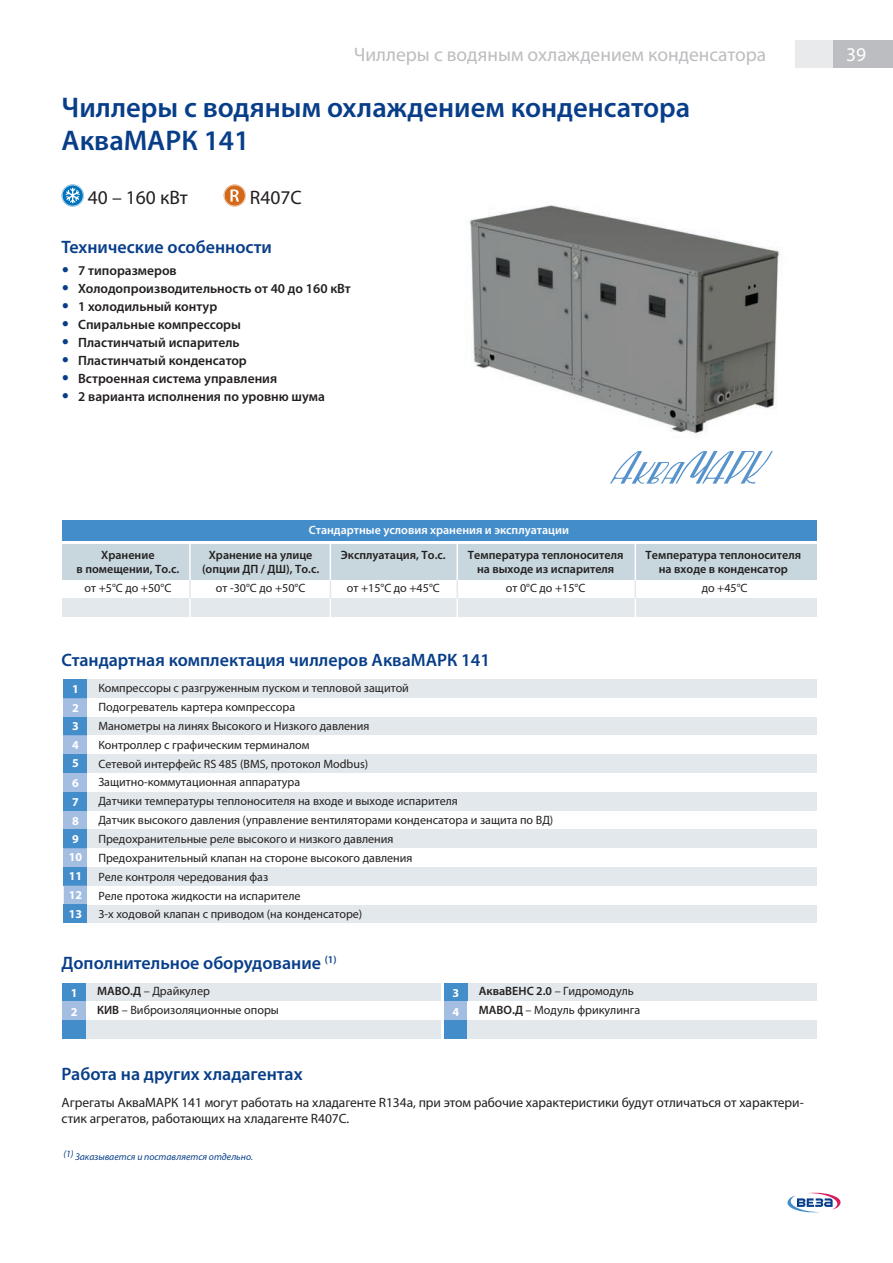
<style>
.page{position:relative;width:893px;height:1263px;background:#fff}
.page>*{position:absolute;margin:0;border:0;box-sizing:border-box;transform-origin:0 0}
.t1{font:600 28.5px/33px "Myriad Pro";color:#083e89}
.t2{font:19.5px "Myriad Pro";color:#bcbdc0}
.t3{font:19.5px "Myriad Pro";color:#231f20}
.t4{font:19.5px "Myriad Pro";color:#fff}
.t5{font:600 18.15px "Myriad Pro";color:#083e89}
.t6{font:600 18px "Myriad Pro";color:#083e89}
.t7{font:600 13.5px/18px "Myriad Pro";color:#231f20}
.t8{font:13.5px/16.5px "Myriad Pro";letter-spacing:-.005em;color:#231f20}
.t9{font:12.15px/18.9px "Myriad Pro";color:#231f20}
.t10{font:700 12.15px/18.9px "Myriad Pro";color:#fff}
.t11{font:12px/18.8px "Myriad Pro";color:#231f20}
.t12{font:600 12px/13.5px "Myriad Pro";color:#231f20;text-align:center}
.t13{font:600 12px "Myriad Pro";color:#fff}
.t14{font:700 12px/18.5px "Myriad Pro";color:#fff}
.t15{font:italic 9.75px "Myriad Pro";color:#083e89}
.s1{font-weight:600}
</style>
<div class="page">
<div style="left:795px;top:40px;width:98px;height:28px;background:#e9eaeb"></div>
<div style="left:833px;top:40px;width:60px;height:28px;background:#bcbdc0"></div>
<svg style="left:787px;top:1192px;width:54px;height:21px"></svg>
<img style="left:470px;top:205px;width:310px;height:230px">
<div style="left:86px;top:982px;width:354px;height:19px;background:#e2e8eb"></div>
<div style="left:62px;top:982px;width:24px;height:19px;background:#448dcb"></div>
<div style="left:62px;top:1001px;width:24px;height:19px;background:#a4bee2"></div>
<div style="left:62px;top:1020px;width:24px;height:19px;background:#448dcb"></div>
<div style="left:86px;top:1020px;width:354px;height:19px;background:#e2e8eb"></div>
<div style="left:468px;top:982px;width:349px;height:19px;background:#e2e8eb"></div>
<div style="left:444px;top:982px;width:24px;height:19px;background:#448dcb"></div>
<div style="left:444px;top:1001px;width:24px;height:19px;background:#a4bee2"></div>
<div style="left:444px;top:1020px;width:24px;height:19px;background:#448dcb"></div>
<div style="left:468px;top:1020px;width:349px;height:19px;background:#e2e8eb"></div>
<svg style="left:62px;top:184px;width:22px;height:23px"></svg>
<svg style="left:224px;top:184px;width:22px;height:23px"></svg>
<div style="left:87px;top:679px;width:729px;height:19px;background:#e2e8eb"></div>
<div style="left:64px;top:679px;width:23px;height:19px;background:#448dcb"></div>
<div style="left:64px;top:698px;width:23px;height:19px;background:#a4bee2"></div>
<div style="left:64px;top:717px;width:23px;height:19px;background:#448dcb"></div>
<div style="left:87px;top:717px;width:729px;height:19px;background:#e2e8eb"></div>
<div style="left:64px;top:736px;width:23px;height:18px;background:#a4bee2"></div>
<div style="left:64px;top:754px;width:23px;height:19px;background:#448dcb"></div>
<div style="left:87px;top:754px;width:729px;height:19px;background:#e2e8eb"></div>
<div style="left:64px;top:773px;width:23px;height:19px;background:#a4bee2"></div>
<div style="left:64px;top:792px;width:23px;height:19px;background:#448dcb"></div>
<div style="left:87px;top:792px;width:729px;height:19px;background:#e2e8eb"></div>
<div style="left:64px;top:811px;width:23px;height:18px;background:#a4bee2"></div>
<div style="left:64px;top:829px;width:23px;height:19px;background:#448dcb"></div>
<div style="left:87px;top:829px;width:729px;height:19px;background:#e2e8eb"></div>
<div style="left:64px;top:848px;width:23px;height:19px;background:#a4bee2"></div>
<div style="left:64px;top:867px;width:23px;height:19px;background:#448dcb"></div>
<div style="left:87px;top:867px;width:729px;height:19px;background:#e2e8eb"></div>
<div style="left:64px;top:904px;width:23px;height:19px;background:#448dcb"></div>
<div style="left:87px;top:904px;width:729px;height:19px;background:#e2e8eb"></div>
<svg style="left:64px;top:886px;width:23px;height:18px"></svg>
<svg style="left:610px;top:451px;width:163px;height:33px"></svg>
<div style="left:62px;top:545px;width:754px;height:35px;background:#c7d7dd"></div>
<div style="left:62px;top:599px;width:754px;height:18px;background:#e2e8eb"></div>
<hr style="left:456px;top:524px;width:2px;height:93px;background:#fff">
<svg style="left:456px;top:580px;width:2px;height:18px"></svg>
<hr style="left:330px;top:524px;width:1px;height:93px;background:#fff">
<svg style="left:330px;top:580px;width:1px;height:18px"></svg>
<hr style="left:189px;top:524px;width:2px;height:93px;background:#fff">
<svg style="left:189px;top:580px;width:2px;height:18px"></svg>
<hr style="left:635px;top:524px;width:1px;height:93px;background:#fff">
<svg style="left:635px;top:580px;width:1px;height:18px"></svg>
<div style="left:62px;top:520px;width:754px;height:20px;background:#448dcb"></div>
<h2 class="t2" style="left:354px;top:42px;width:414px">Чиллеры с водяным охлаждением конденсатора</h2>
<h2 class="t4" style="left:846px;top:42px;width:22px">39</h2>
<h1 class="t1" style="left:62px;top:90px;width:630px">Чиллеры с водяным охлаждением конденсатора<br>АкваМАРК 141</h1>
<h2 class="t3" style="left:88px;top:185px;width:101px">40 – 160 кВт</h2>
<h2 class="t3" style="left:250px;top:185px;width:53px">R407С</h2>
<h3 class="t6" style="left:62px;top:235px;width:212px">Технические особенности</h3>
<p class="t7" style="left:62px;top:261px;width:291px"><sup>.</sup> 7 типоразмеров<br><sup>.</sup> Холодопроизводительность от 40 до 160 кВт <sup>.</sup> 1 холодильный контур<br><sup>.</sup> Спиральные компрессоры<br><sup>.</sup> Пластинчатый испаритель<br><sup>.</sup> Пластинчатый конденсатор<br><sup>.</sup> Встроенная система управления<br><sup>.</sup> 2 варианта исполнения по уровню шума</p>
<p class="t12" style="left:77px;top:548px;width:104px">Хранение<br>в помещении, То.с.</p>
<p class="t11" style="left:85px;top:578px;width:88px">от +5°С до +50°С</p>
<p class="t13" style="left:309px;top:523px;width:262px">Стандартные условия хранения и эксплуатации</p>
<p class="t12" style="left:341px;top:548px;width:106px">Эксплуатация, То.с.</p>
<p class="t11" style="left:347px;top:578px;width:94px">от +15°С до +45°С</p>
<p class="t12" style="left:202px;top:548px;width:119px">Хранение на улице (опции ДП / ДШ), То.с.</p>
<p class="t11" style="left:216px;top:578px;width:91px">от -30°С до +50°С</p>
<p class="t11" style="left:702px;top:578px;width:47px">до +45°С</p>
<p class="t12" style="left:468px;top:548px;width:157px">Температура теплоносителя на выходе из испарителя</p>
<p class="t12" style="left:646px;top:548px;width:157px">Температура теплоносителя на входе в конденсатор</p>
<p class="t11" style="left:506px;top:578px;width:81px">от 0°С до +15°С</p>
<h3 class="t5" style="left:74px;top:648px;width:423px">тандартная комплектация чиллеров АкваМАРК 141</h3>
<p class="t11" style="left:98px;top:678px;width:456px">Компрессоры с разгруженным пуском и тепловой защитой<br>Подогреватель картера компрессора<br>Манометры на линях Высокого и Низкого давления<br>Контроллер с графическим терминалом<br>Сетевой интерфейс RS 485 (BMS, протокол Modbus)<br>Защитно-коммутационная аппаратура<br>Датчики температуры теплоносителя на входе и выходе испарителя<br>Датчик высокого давления (управление вентиляторами конденсатора и защита по ВД)<br>Предохранительные реле высокого и низкого давления<br>Предохранительный клапан на стороне высокого давления<br>Реле контроля чередования фаз<br>Реле протока жидкости на испарителе<br>3-х ходовой клапан с приводом (на конденсаторе)</p>
<h3 class="t6" style="left:62px;top:648px;width:430px">Стандартная комплектация чиллеров АкваМАРК 141</h3>
<p class="t14" style="left:72px;top:680px;width:8px;text-align:justify">1<br>2<br>3<br>4<br>5</p>
<p class="t14" style="left:69px;top:773px;width:15px">6<br>7<br>8<br>9<br>10</p>
<p class="t14" style="left:69px;top:884px;width:15px;line-height:19.6px">12<br>13</p>
<p class="t14" style="left:69px;top:866px;width:15px">11</p>
<h3 class="t6" style="left:62px;top:951px;width:277px">Дополнительное оборудование <sup>(1)</sup></h3>
<p class="t10" style="left:71px;top:983px;width:8px">1<br>2</p>
<p class="t9" style="left:97px;top:982px;width:183px"><span class="s1">МАВО.Д</span> – Драйкулер<br><span class="s1">КИВ</span> – Виброизоляционные опоры</p>
<p class="t10" style="left:453px;top:983px;width:8px">3<br>4</p>
<p class="t9" style="left:479px;top:982px;width:163px"><span class="s1">АкваВЕНС 2.0</span> – Гидромодуль<br><span class="s1">МАВО.Д</span> – Модуль фрикулинга</p>
<h3 class="t6" style="left:62px;top:1062px;width:242px">Работа на других хладагентах</h3>
<p class="t8" style="left:62px;top:1094px;width:744px">Агрегаты АкваМАРК 141 могут работать на хладагенте R134a, при этом рабочие характеристики будут отличаться от характери&shy;стик агрегатов, работающих на хладагенте R407C.</p>
<p class="t15" style="left:63px;top:1150px;width:191px">(1) Заказывается и поставляется отдельно.</p>
</div>
